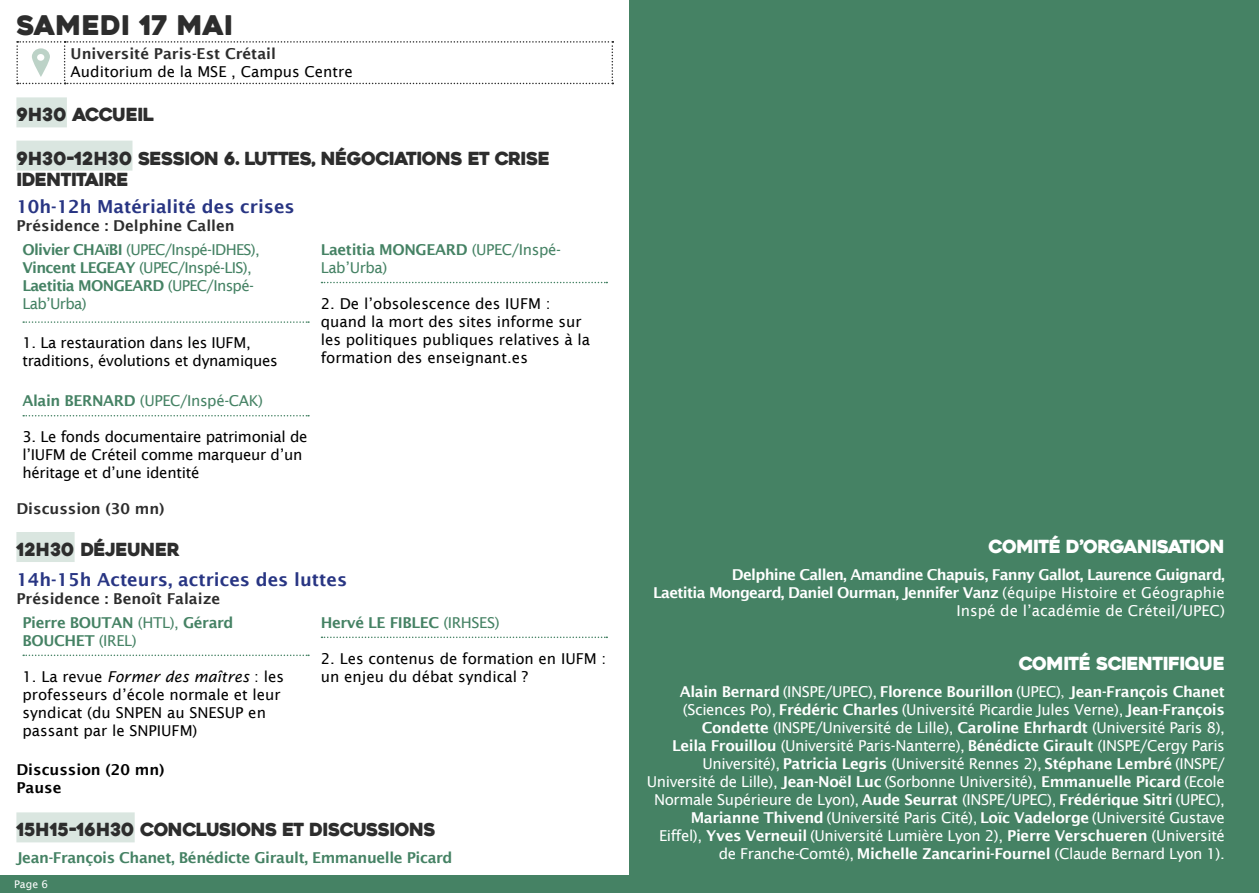
<style>
.page{position:relative;width:1259px;height:893px;background:#fff}
.page>*{position:absolute;margin:0;border:0;box-sizing:border-box;transform-origin:0 0}
.t1{font:27px "Heavitas";color:#2d2d2d}
.t2{font:18px/21.6px "Heavitas";letter-spacing:-.035em;color:#2d2d2d}
.t3{font:600 18px "Lucida Sans";color:#283583}
.t4{font:18px "Heavitas";letter-spacing:-.035em;color:#fff}
.t5{font:15px/18px "Lucida Sans";letter-spacing:-.025em;color:#fff;text-align:right}
.Style_de_paragraphe_1{font:15px/18px "Lucida Sans";color:#000}
.Style_de_paragraphe_1-2{font:15px/18px "Lucida Sans";letter-spacing:-.02em;color:#000}
.t6{font:15px/18px "Lucida Sans";letter-spacing:-.045em;color:#458264}
.t7{font:600 15px/18px "Lucida Sans";letter-spacing:-.025em;color:#458264}
.t8{font:15px/18px "Lucida Sans";color:#fff;text-align:right}
.t9{font:600 15px "Lucida Sans";color:#2d2d2d}
.t10{font:600 15px "Lucida Sans";letter-spacing:-.045em;color:#fff}
.t11{font:15px "Lucida Sans";letter-spacing:-.025em;color:#458264}
.t12{font:600 15px "Lucida Sans";color:#000}
.t13{font:10.5px "Lucida Sans";color:#fff}
.s1{font-weight:600}
.s2{font-weight:400}
.s3{font-style:italic}
.s4{font-family:"Minion Pro"}
</style>
<div class="page">
<div style="left:629px;top:1px;width:630px;height:891px;background:#458264"></div>
<div style="left:1px;top:875px;width:1258px;height:18px;background:#458264"></div>
<div style="left:16px;top:97px;width:51px;height:30px;background:#dae6e0"></div>
<div style="left:16px;top:141px;width:116px;height:30px;background:#dae6e0"></div>
<div style="left:16px;top:532px;width:59px;height:30px;background:#dae6e0"></div>
<div style="left:16px;top:812px;width:119px;height:30px;background:#dae6e0"></div>
<svg style="left:16px;top:41px;width:597px;height:43px"></svg>
<svg style="left:23px;top:321px;width:286px;height:2px"></svg>
<svg style="left:23px;top:415px;width:286px;height:1px"></svg>
<svg style="left:321px;top:282px;width:286px;height:1px"></svg>
<svg style="left:23px;top:655px;width:286px;height:1px"></svg>
<svg style="left:321px;top:637px;width:286px;height:1px"></svg>
<p class="t1" style="left:16px;top:9px;width:218px">SAMEDI 17 MAI</p>
<p class="t9" style="left:71px;top:46px;width:207px">Université Paris-Est Crétail</p>
<p class="Style_de_paragraphe_1" style="left:71px;top:63px;width:283px">Auditorium de la MSE , Campus Centre</p>
<p class="t2" style="left:16px;top:104px;width:139px">9H30 ACCUEIL</p>
<p class="t2" style="left:16px;top:147px;width:535px">9H30-12H30 SESSION 6. LUTTES, NÉGOCIATIONS ET CRISE<br>IDENTITAIRE</p>
<p class="t3" style="left:16px;top:196px;width:280px">10h-12h Matérialité des crises</p>
<p class="t9" style="left:16px;top:217px;width:220px">Présidence : Delphine Callen</p>
<p class="t6" style="left:22px;top:240px;width:239px"><span class="s1">Olivier CHAïBI</span> (UPEC/Inspé-IDHES),<br><span class="s1">Vincent LEGEAY</span> (UPEC/Inspé-LIS),</p>
<p class="t6" style="left:22px;top:276px;width:233px"><span class="s1">Laetitia MONGEARD</span> (UPEC/Inspé-<br>Lab’Urba)</p>
<p class="Style_de_paragraphe_1-2" style="left:22px;top:334px;width:257px">1. La restauration dans les IUFM, traditions, évolutions et dynamiques</p>
<p class="t11" style="left:22px;top:392px;width:242px"><span class="s1">Alain BERNARD</span> (UPEC/Inspé-CAK)</p>
<p class="Style_de_paragraphe_1-2" style="left:22px;top:428px;width:287px">3. Le fonds documentaire patrimonial de l’IUFM de Créteil comme marqueur d’un héritage et d’une identité</p>
<p class="t6" style="left:321px;top:240px;width:242px"><span class="s1">Laetitia MONGEARD</span> (UPEC/Inspé-<br>Lab’Urba)</p>
<p class="Style_de_paragraphe_1" style="left:321px;top:294px;width:271px">2. De l’obsolescence des IUFM : quand la mort des sites informe sur les politiques publiques relatives à la formation des enseignant.es</p>
<p class="t9" style="left:16px;top:500px;width:150px">Discussion (30 mn)</p>
<p class="t2" style="left:16px;top:539px;width:165px">12H30 DÉJEUNER</p>
<p class="t3" style="left:16px;top:569px;width:332px">14h-15h Acteurs, actrices des luttes</p>
<p class="t9" style="left:16px;top:590px;width:205px">Présidence : Benoît Falaize</p>
<p class="t7" style="left:22px;top:613px;width:213px">Pierre BOUTAN <span class="s2">(HTL),</span> Gérard<br>BOUCHET <span class="s2">(IREL)</span></p>
<p class="Style_de_paragraphe_1" style="left:22px;top:667px;width:263px">1. La revue <span class="s3">Former des maîtres</span> : les professeurs d’école normale et leur syndicat (du SNPEN au SNESUP en passant par le SNPIUFM)</p>
<p class="t7" style="left:321px;top:613px;width:180px">Hervé LE FIBLEC <span class="s2">(IRHSES)</span></p>
<p class="Style_de_paragraphe_1" style="left:321px;top:649px;width:287px">2. Les contenus de formation en IUFM : un enjeu du débat syndical ?</p>
<p class="t12" style="left:16px;top:761px;width:150px">Discussion (20 mn)</p>
<p class="t12" style="left:16px;top:779px;width:47px">Pause</p>
<p class="t2" style="left:16px;top:819px;width:421px">15H15-16H30 CONCLUSIONS ET DISCUSSIONS</p>
<p class="t7" style="left:16px;top:849px;width:437px">Jean-François Chanet, Bénédicte Girault, Emmanuelle Picard</p>
<p class="t13" style="left:14px;top:879px;width:35px">Page 6</p>
<p class="t4" style="left:988px;top:535px;width:238px">COMITÉ D’ORGANISATION</p>
<p class="t10" style="left:732px;top:566px;width:494px">Delphine Callen, Amandine Chapuis, Fanny Gallot, Laurence Guignard,</p>
<p class="t8" style="left:653px;top:584px;width:573px"><span class="s1">Laetitia Mongeard, Daniel Ourman, Jennifer Vanz</span> (équipe Histoire et Géographie<br>Inspé de l’académie de Créteil/UPEC)</p>
<p class="t4" style="left:1018px;top:652px;width:208px">COMITÉ SCIENTIFIQUE</p>
<p class="t5" style="left:647px;top:683px;width:579px"><span class="s1">Alain Bernard</span> (INSPE/UPEC), <span class="s1">Florence Bourillon</span> (UPEC)<span class="s4">,</span> <span class="s1">Jean-François Chanet </span>(Sciences Po), <span class="s1">Frédéric Charles</span> (Université Picardie Jules Verne), <span class="s1">Jean-François Condette</span> (INSPE/Université de Lille), <span class="s1">Caroline Ehrhardt</span> (Université Paris 8),<br><span class="s1">Leila Frouillou</span> (Université Paris-Nanterre), <span class="s1">Bénédicte Girault</span> (INSPE/Cergy Paris Université), <span class="s1">Patricia Legris</span> (Université Rennes 2), <span class="s1">Stéphane Lembré</span> (INSPE/ Université de Lille), <span class="s1">Jean-Noël Luc</span> (Sorbonne Université), <span class="s1">Emmanuelle Picard</span> (Ecole Normale Supérieure de Lyon), <span class="s1">Aude Seurrat</span> (INSPE/UPEC), <span class="s1">Frédérique Sitri</span> (UPEC), <span class="s1">Marianne Thivend</span> (Université Paris Cité), <span class="s1">Loïc Vadelorge</span> (Université Gustave Eiffel), <span class="s1">Yves Verneuil</span> (Université Lumière Lyon 2), <span class="s1">Pierre Verschueren</span> (Université de Franche-Comté), <span class="s1">Michelle Zancarini-Fournel</span> (Claude Bernard Lyon 1).</p>
</div>
